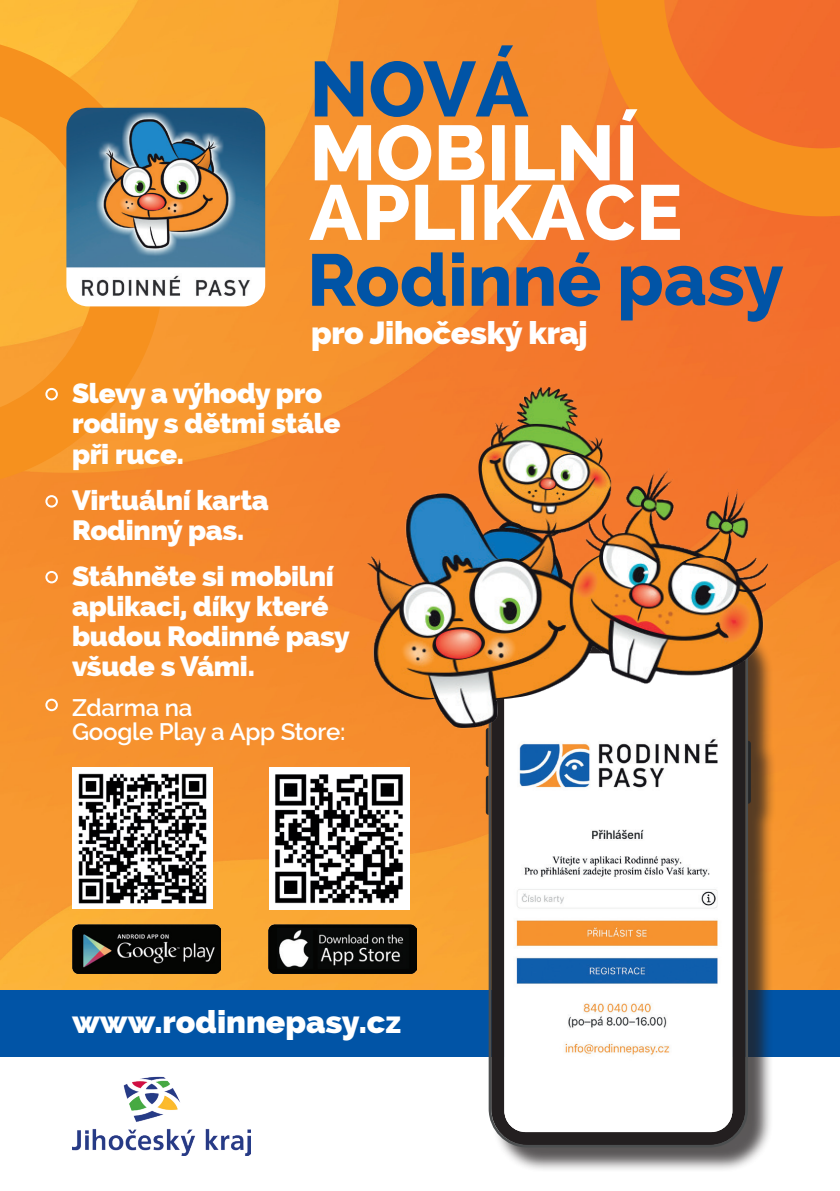
<style>
.page{position:relative;width:840px;height:1191px;background:#fff}
.page>*{position:absolute;margin:0;border:0;box-sizing:border-box;transform-origin:0 0}
.t1{font:800 32px "Raleway";letter-spacing:-.01em;color:#fff}
.t2{font:800 28px/30px "Raleway";letter-spacing:-.01em;color:#fff}
.t3{font:600 24px "Raleway";letter-spacing:-.01em;color:#fff}
</style>
<div class="page">
<img style="left:0;top:0;width:839px;height:991px">
<div style="left:0;top:991px;width:839px;height:66px;background:#0154a6"></div>
<svg style="left:595px;top:0;width:244px;height:216px;background:#f37b26"></svg>
<div style="left:488px;top:623px;width:287px;height:549px;background:#231f20;opacity:.75"></div>
<svg style="left:485px;top:730px;width:3px;height:37px"></svg>
<svg style="left:485px;top:775px;width:3px;height:40px"></svg>
<svg style="left:747px;top:741px;width:3px;height:62px"></svg>
<svg style="left:488px;top:730px;width:259px;height:417px;background:#343030"></svg>
<img style="left:504px;top:730px;width:228px;height:402px">
<svg style="left:620px;top:266px;width:162px;height:56px;background:#826365"></svg>
<svg style="left:312px;top:252px;width:287px;height:54px;background:#7c6d68"></svg>
<svg style="left:309px;top:45px;width:370px;height:195px"></svg>
<svg style="left:0;top:36px;width:164px;height:452px;background:#f89f2c"></svg>
<img style="left:72px;top:925px;width:149px;height:48px">
<img style="left:72px;top:767px;width:141px;height:141px">
<img style="left:268px;top:925px;width:148px;height:48px">
<div style="left:269px;top:767px;width:140px;height:142px;background:#fff"></div>
<img style="left:275px;top:774px;width:128px;height:130px">
<img style="left:66px;top:108px;width:199px;height:198px">
<div style="left:45px;top:388px;width:13px;height:12px;border:2px solid #fff;border-radius:50%"></div>
<div style="left:45px;top:495px;width:13px;height:12px;border:2px solid #fff;border-radius:50%"></div>
<div style="left:45px;top:571px;width:13px;height:12px;border:2px solid #fff;border-radius:50%"></div>
<div style="left:45px;top:698px;width:13px;height:13px;border:2px solid #fff;border-radius:50%"></div>
<img style="left:72px;top:1077px;width:179px;height:78px">
<img style="left:354px;top:387px;width:413px;height:343px">
<p class="t1" style="left:311px;top:314px;width:278px">pro Jihočeský kraj</p>
<p class="t2" style="left:72px;top:379px;width:270px">Slevy a výhody pro rodiny s dětmi stále</p>
<p class="t2" style="left:72px;top:439px;width:113px">při ruce.</p>
<p class="t2" style="left:72px;top:485px;width:198px">Virtuální karta</p>
<p class="t2" style="left:72px;top:515px;width:173px">Rodinný pas.</p>
<p class="t2" style="left:72px;top:561px;width:279px">Stáhněte si mobilní aplikaci, díky které budou Rodinné pasy všude s Vámi.</p>
<p class="t3" style="left:72px;top:693px;width:122px">Zdarma na</p>
<p class="t3" style="left:72px;top:717px;width:275px">Google Play a App Store:</p>
<p class="t1" style="left:72px;top:1003px;width:330px">www.rodinnepasy.cz</p>
</div>
